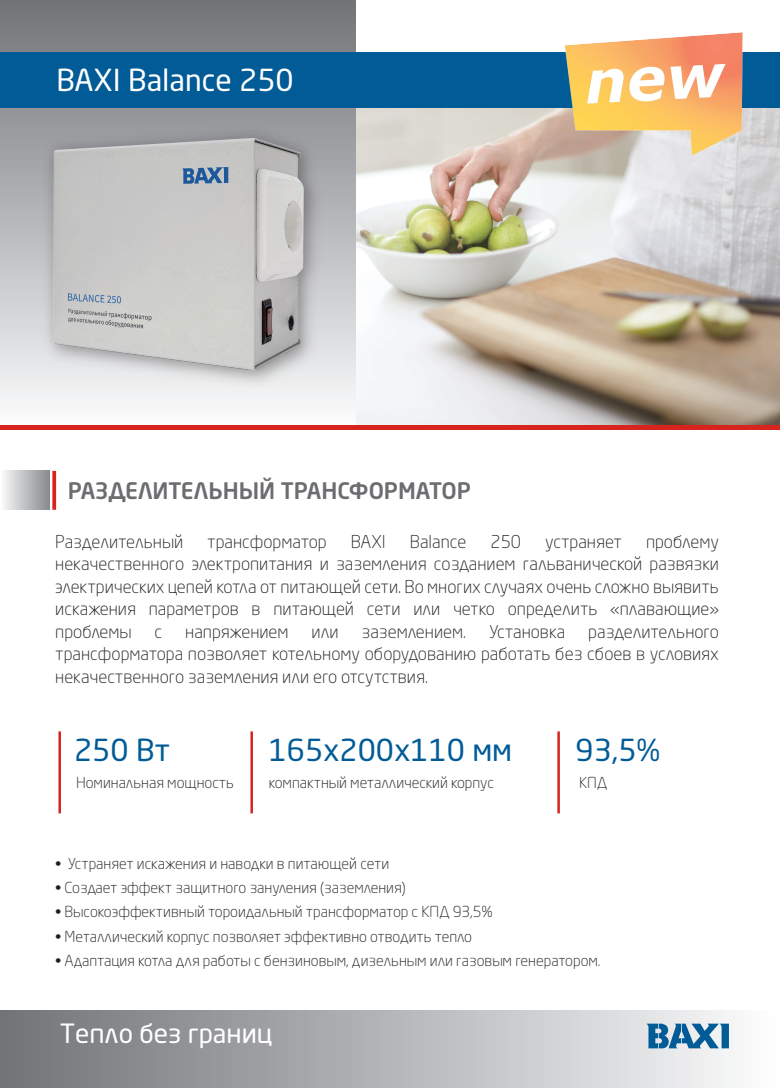
<style>
.page{position:relative;width:780px;height:1088px;background:#fff}
.page>*{position:absolute;margin:0;border:0;box-sizing:border-box;transform-origin:0 0}
.t1{font:30px "Neo Sans Pro";color:#005b97}
.t2{font:30px "Neo Sans Pro";color:#fff}
.t3{font:26.25px "Neo Sans Pro";color:#fff}
.t4{font:500 22.5px "Neo Sans Pro";color:#6c6d70}
.t5{font:300 17.5px/22.5px "Neo Sans Pro";color:#231f20;text-align:justify}
.t6{font:300 15px "Neo Sans Pro";color:#231f20}
</style>
<div class="page">
<img style="left:356px;top:108px;width:424px;height:317px">
<div style="left:0;top:1010px;width:780px;height:78px;background:linear-gradient(to right,#707276,#fafbfc)"></div>
<svg style="left:646px;top:1023px;width:82px;height:25px;background:#5b93b8"></svg>
<hr style="left:250px;top:731px;width:3px;height:82px;background:#d7241f">
<hr style="left:58px;top:731px;width:3px;height:82px;background:#d7241f">
<hr style="left:557px;top:731px;width:3px;height:82px;background:#d7241f">
<svg style="left:0;top:0;width:356px;height:403px;background:#a1a2a5"></svg>
<div style="left:0;top:52px;width:780px;height:56px;background:#005b97"></div>
<hr style="left:0;top:425px;width:780px;height:4px;background:#d7241f">
<img style="left:546px;top:32px;width:227px;height:143px">
<svg style="left:52px;top:471px;width:4px;height:39px"></svg>
<div style="left:0;top:471px;width:49px;height:39px;background:linear-gradient(to right,#fcfcfd,#898b8f)"></div>
<img style="left:35px;top:120px;width:295px;height:275px">
<img style="left:45px;top:135px;width:276px;height:240px">
<h1 class="t2" style="left:56px;top:61px;width:239px">BAXI Balance 250</h1>
<p class="t4" style="left:68px;top:476px;width:404px">РАЗДЕЛИТЕЛЬНЫЙ ТРАНСФОРМАТОР</p>
<p class="t5" style="left:55px;top:530px;width:129px">Разделительный</p>
<p class="t5" style="left:207px;top:530px;width:121px">трансформатор</p>
<p class="t5" style="left:351px;top:530px;width:37px">BAXI</p>
<p class="t5" style="left:410px;top:530px;width:58px">Balance</p>
<p class="t5" style="left:490px;top:530px;width:32px">250</p>
<p class="t5" style="left:545px;top:530px;width:78px">устраняет</p>
<p class="t5" style="left:55px;top:530px;width:665px;text-indent:590px">проблему некачественного электропитания и заземления созданием гальванической развязки электрических цепей котла от питающей сети. Во многих случаях очень сложно выявить искажения параметров в питающей сети или четко определить «плавающие» проблемы</p>
<p class="t5" style="left:155px;top:620px;width:9px">с</p>
<p class="t5" style="left:185px;top:620px;width:105px">напряжением</p>
<p class="t5" style="left:311px;top:620px;width:28px">или</p>
<p class="t5" style="left:361px;top:620px;width:106px">заземлением.</p>
<p class="t5" style="left:489px;top:620px;width:78px">Установка</p>
<p class="t5" style="left:55px;top:620px;width:665px;text-indent:533px">разделительного трансформатора позволяет котельному оборудованию работать без сбоев в условиях некачественного заземления или его отсутствия.</p>
<h1 class="t1" style="left:74px;top:732px;width:98px">250 Вт</h1>
<h1 class="t1" style="left:269px;top:732px;width:245px">165х200х110 мм</h1>
<h1 class="t1" style="left:575px;top:732px;width:86px">93,5%</h1>
<p class="t6" style="left:76px;top:773px;width:159px">Номинальная мощность</p>
<p class="t6" style="left:269px;top:773px;width:227px">компактный металлический корпус</p>
<p class="t6" style="left:579px;top:773px;width:30px">КПД</p>
<p class="t6" style="left:55px;top:854px;width:336px">• Устраняет искажения и наводки в питающей сети</p>
<p class="t6" style="left:55px;top:878px;width:352px">• Создает эффект защитного зануления (заземления)</p>
<p class="t6" style="left:55px;top:903px;width:439px">• Высокоэффективный тороидальный трансформатор с КПД 93,5%</p>
<p class="t6" style="left:55px;top:927px;width:418px">• Металлический корпус позволяет эффективно отводить тепло</p>
<p class="t6" style="left:55px;top:951px;width:547px">• Адаптация котла для работы с бензиновым, дизельным или газовым генератором.</p>
<h2 class="t3" style="left:60px;top:1017px;width:214px">Тепло без границ</h2>
</div>
